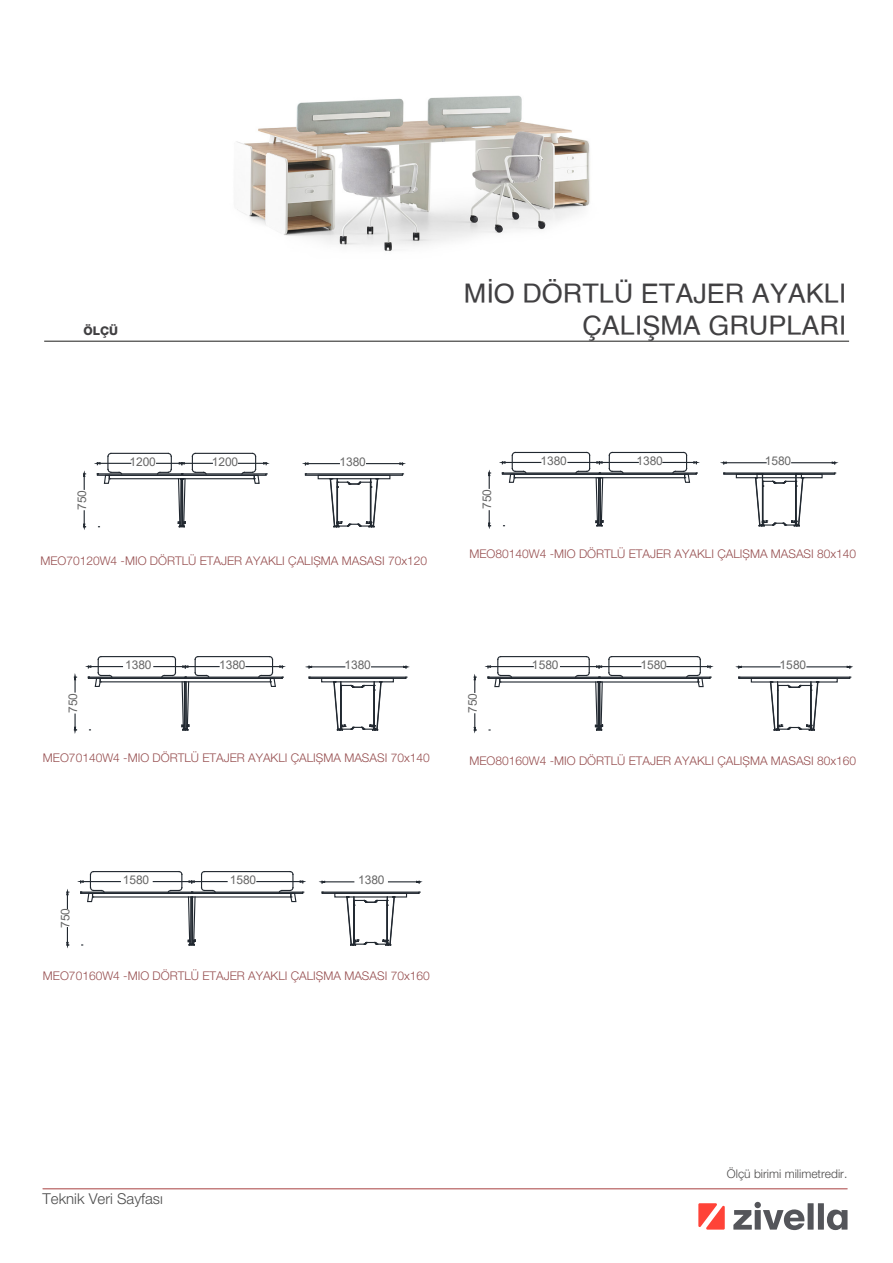
<style>
.page{position:relative;width:893px;height:1263px;background:#fff}
.page>*{position:absolute;margin:0;border:0;box-sizing:border-box;transform-origin:0 0}
.t1{font:27px/32.4px "Helvetica";color:#414042;text-align:right}
.t2{font:300 15px "Helvetica Neue LT Pro";color:#4c4c4c}
.t3{font:300 12px "Helvetica Neue LT Pro";color:#974f50}
.t4{font:12px "Arial";color:#666}
.t5{font:300 12px "Helvetica Neue LT Pro";color:#4d4c4c}
.t6{font:800 12px "Helvetica Neue LT Pro";color:#414042}
</style>
<div class="page">
<img style="left:123px;top:95px;width:560px;height:246px">
<hr style="left:44px;top:341px;width:805px;height:1px;background:#1d1d1b">
<hr style="left:43px;top:1188px;width:804px;height:1px;background:#b25050">
<svg style="left:733px;top:1210px;width:19px;height:19px"></svg>
<div style="left:755px;top:1210px;width:6px;height:19px;background:#54555a"></div>
<div style="left:754px;top:1202px;width:7px;height:6px;background:#54555a;border-radius:50%"></div>
<svg style="left:763px;top:1209px;width:42px;height:21px"></svg>
<div style="left:808px;top:1203px;width:6px;height:26px;background:#54555a"></div>
<div style="left:818px;top:1203px;width:6px;height:26px;background:#54555a"></div>
<svg style="left:827px;top:1209px;width:20px;height:21px"></svg>
<svg style="left:698px;top:1203px;width:27px;height:26px"></svg>
<hr style="left:308px;top:463px;width:31px;height:1px;background:#212830">
<hr style="left:367px;top:463px;width:33px;height:1px;background:#212830">
<hr style="left:100px;top:463px;width:31px;height:1px;background:#212830">
<svg style="left:83px;top:473px;width:3px;height:16px"></svg>
<svg style="left:83px;top:511px;width:3px;height:16px"></svg>
<div style="left:97px;top:473px;width:85px;height:3px;border:1px solid #212830"></div>
<div style="left:181px;top:473px;width:86px;height:3px;border:1px solid #212830"></div>
<div style="left:109px;top:475px;width:72px;height:4px;border:1px solid #212830"></div>
<div style="left:182px;top:475px;width:73px;height:4px;border:1px solid #212830"></div>
<div style="left:305px;top:473px;width:98px;height:3px;border:1px solid #212830"></div>
<div style="left:318px;top:475px;width:72px;height:4px;border:1px solid #212830"></div>
<hr style="left:312px;top:666px;width:33px;height:1px;background:#212830">
<hr style="left:372px;top:666px;width:32px;height:1px;background:#212830">
<hr style="left:91px;top:666px;width:31px;height:1px;background:#212830">
<svg style="left:74px;top:676px;width:3px;height:16px"></svg>
<svg style="left:74px;top:714px;width:3px;height:16px"></svg>
<div style="left:88px;top:676px;width:98px;height:3px;border:1px solid #212830"></div>
<div style="left:185px;top:676px;width:98px;height:3px;border:1px solid #212830"></div>
<div style="left:100px;top:678px;width:85px;height:4px;border:1px solid #212830"></div>
<div style="left:184px;top:678px;width:87px;height:4px;border:1px solid #212830"></div>
<div style="left:308px;top:676px;width:99px;height:3px;border:1px solid #212830"></div>
<div style="left:321px;top:678px;width:73px;height:4px;border:1px solid #212830"></div>
<hr style="left:188px;top:666px;width:31px;height:1px;background:#212830">
<hr style="left:246px;top:666px;width:34px;height:1px;background:#212830">
<svg style="left:321px;top:881px;width:33px;height:2px"></svg>
<svg style="left:388px;top:881px;width:32px;height:2px"></svg>
<svg style="left:66px;top:891px;width:3px;height:17px"></svg>
<svg style="left:66px;top:927px;width:3px;height:18px"></svg>
<div style="left:191px;top:891px;width:112px;height:3px;border:1px solid #212830"></div>
<div style="left:192px;top:893px;width:99px;height:4px;border:1px solid #212830"></div>
<div style="left:321px;top:891px;width:99px;height:3px;border:1px solid #212830"></div>
<div style="left:334px;top:893px;width:73px;height:4px;border:1px solid #212830"></div>
<hr style="left:194px;top:881px;width:33px;height:1px;background:#212830">
<hr style="left:257px;top:881px;width:43px;height:1px;background:#212830">
<hr style="left:101px;top:656px;width:72px;height:1px;background:#212830">
<hr style="left:726px;top:462px;width:40px;height:1px;background:#212830">
<hr style="left:792px;top:462px;width:40px;height:1px;background:#212830">
<hr style="left:505px;top:462px;width:36px;height:1px;background:#212830">
<svg style="left:488px;top:472px;width:3px;height:16px"></svg>
<svg style="left:488px;top:511px;width:3px;height:15px"></svg>
<div style="left:502px;top:472px;width:98px;height:3px;border:1px solid #212830"></div>
<div style="left:599px;top:472px;width:98px;height:3px;border:1px solid #212830"></div>
<div style="left:514px;top:474px;width:85px;height:4px;border:1px solid #212830"></div>
<div style="left:600px;top:474px;width:85px;height:4px;border:1px solid #212830"></div>
<div style="left:723px;top:472px;width:112px;height:3px;border:1px solid #212830"></div>
<div style="left:736px;top:474px;width:87px;height:4px;border:1px solid #212830"></div>
<hr style="left:602px;top:462px;width:36px;height:1px;background:#212830">
<hr style="left:663px;top:462px;width:31px;height:1px;background:#212830">
<hr style="left:741px;top:666px;width:39px;height:1px;background:#212830">
<hr style="left:807px;top:666px;width:40px;height:1px;background:#212830">
<hr style="left:490px;top:666px;width:43px;height:1px;background:#212830">
<hr style="left:560px;top:666px;width:37px;height:1px;background:#212830">
<svg style="left:474px;top:676px;width:2px;height:16px"></svg>
<svg style="left:474px;top:714px;width:2px;height:16px"></svg>
<div style="left:487px;top:676px;width:113px;height:3px;border:1px solid #212830"></div>
<div style="left:598px;top:676px;width:113px;height:3px;border:1px solid #212830"></div>
<div style="left:499px;top:678px;width:99px;height:4px;border:1px solid #212830"></div>
<div style="left:599px;top:678px;width:100px;height:4px;border:1px solid #212830"></div>
<div style="left:738px;top:676px;width:112px;height:3px;border:1px solid #212830"></div>
<div style="left:751px;top:678px;width:87px;height:4px;border:1px solid #212830"></div>
<hr style="left:602px;top:666px;width:39px;height:1px;background:#212830">
<hr style="left:667px;top:666px;width:41px;height:1px;background:#212830">
<hr style="left:515px;top:452px;width:72px;height:1px;background:#212830">
<svg style="left:568px;top:451px;width:57px;height:76px"></svg>
<hr style="left:612px;top:452px;width:72px;height:1px;background:#212830">
<hr style="left:501px;top:656px;width:85px;height:1px;background:#212830">
<svg style="left:574px;top:656px;width:50px;height:75px"></svg>
<hr style="left:612px;top:656px;width:85px;height:1px;background:#212830">
<svg style="left:685px;top:656px;width:26px;height:32px"></svg>
<svg style="left:671px;top:451px;width:26px;height:32px"></svg>
<svg style="left:502px;top:451px;width:25px;height:32px"></svg>
<svg style="left:88px;top:656px;width:25px;height:31px"></svg>
<svg style="left:487px;top:656px;width:26px;height:32px"></svg>
<hr style="left:204px;top:871px;width:86px;height:1px;background:#212830">
<svg style="left:278px;top:871px;width:26px;height:32px"></svg>
<svg style="left:80px;top:871px;width:137px;height:75px"></svg>
<svg style="left:769px;top:681px;width:50px;height:50px"></svg>
<svg style="left:754px;top:473px;width:50px;height:54px"></svg>
<hr style="left:198px;top:656px;width:72px;height:1px;background:#212830">
<svg style="left:257px;top:656px;width:26px;height:31px"></svg>
<svg style="left:333px;top:681px;width:49px;height:50px"></svg>
<svg style="left:154px;top:656px;width:56px;height:75px"></svg>
<svg style="left:97px;top:452px;width:26px;height:32px"></svg>
<hr style="left:111px;top:453px;width:57px;height:1px;background:#212830">
<svg style="left:238px;top:452px;width:29px;height:32px"></svg>
<hr style="left:195px;top:453px;width:58px;height:1px;background:#212830">
<svg style="left:156px;top:452px;width:56px;height:76px"></svg>
<svg style="left:329px;top:477px;width:50px;height:51px"></svg>
<svg style="left:346px;top:896px;width:50px;height:50px"></svg>
<p class="t6" style="left:83px;top:324px;width:36px">ÖLÇÜ</p>
<h1 class="t1" style="left:464px;top:278px;width:384px">MİO DÖRTLÜ ETAJER AYAKLI<br>ÇALIŞMA GRUPLARI</h1>
<p class="t4" style="left:130px;top:453px;width:28px">1200</p>
<p class="t4" style="left:339px;top:453px;width:28px">1380</p>
<p class="t4" style="left:212px;top:453px;width:28px">1200</p>
<p class="t4" style="left:540px;top:452px;width:28px">1380</p>
<p class="t4" style="left:765px;top:452px;width:28px">1580</p>
<p class="t4" style="left:636px;top:452px;width:28px">1380</p>
<p class="t4" style="left:74px;top:510px;width:21px;rotate:-90deg">750</p>
<p class="t4" style="left:479px;top:509px;width:21px;rotate:-90deg">750</p>
<p class="t3" style="left:40px;top:553px;width:388px">MEO70120W4 -MIO DÖRTLÜ ETAJER AYAKLI ÇALIȘMA MASASI 70x120</p>
<p class="t3" style="left:469px;top:547px;width:388px">MEO80140W4 -MIO DÖRTLÜ ETAJER AYAKLI ÇALIȘMA MASASI 80x140</p>
<p class="t4" style="left:125px;top:656px;width:28px">1380</p>
<p class="t4" style="left:344px;top:656px;width:28px">1380</p>
<p class="t4" style="left:219px;top:656px;width:28px">1380</p>
<p class="t4" style="left:532px;top:656px;width:28px">1580</p>
<p class="t4" style="left:780px;top:656px;width:28px">1580</p>
<p class="t4" style="left:640px;top:656px;width:28px">1580</p>
<p class="t4" style="left:65px;top:713px;width:21px;rotate:-90deg">750</p>
<p class="t4" style="left:464px;top:713px;width:21px;rotate:-90deg">750</p>
<p class="t3" style="left:43px;top:751px;width:388px">MEO70140W4 -MIO DÖRTLÜ ETAJER AYAKLI ÇALIȘMA MASASI 70x140</p>
<p class="t3" style="left:469px;top:753px;width:388px">MEO80160W4 -MIO DÖRTLÜ ETAJER AYAKLI ÇALIȘMA MASASI 80x160</p>
<p class="t4" style="left:57px;top:928px;width:21px;rotate:-90deg">750</p>
<p class="t4" style="left:230px;top:871px;width:28px">1580</p>
<p class="t4" style="left:123px;top:871px;width:28px">1580</p>
<p class="t4" style="left:358px;top:871px;width:28px">1380</p>
<p class="t3" style="left:43px;top:968px;width:388px">MEO70160W4 -MIO DÖRTLÜ ETAJER AYAKLI ÇALIȘMA MASASI 70x160</p>
<p class="t2" style="left:43px;top:1190px;width:122px">Teknik Veri Sayfası</p>
<p class="t5" style="left:727px;top:1167px;width:122px">Ölçü birimi milimetredir.</p>
</div>
